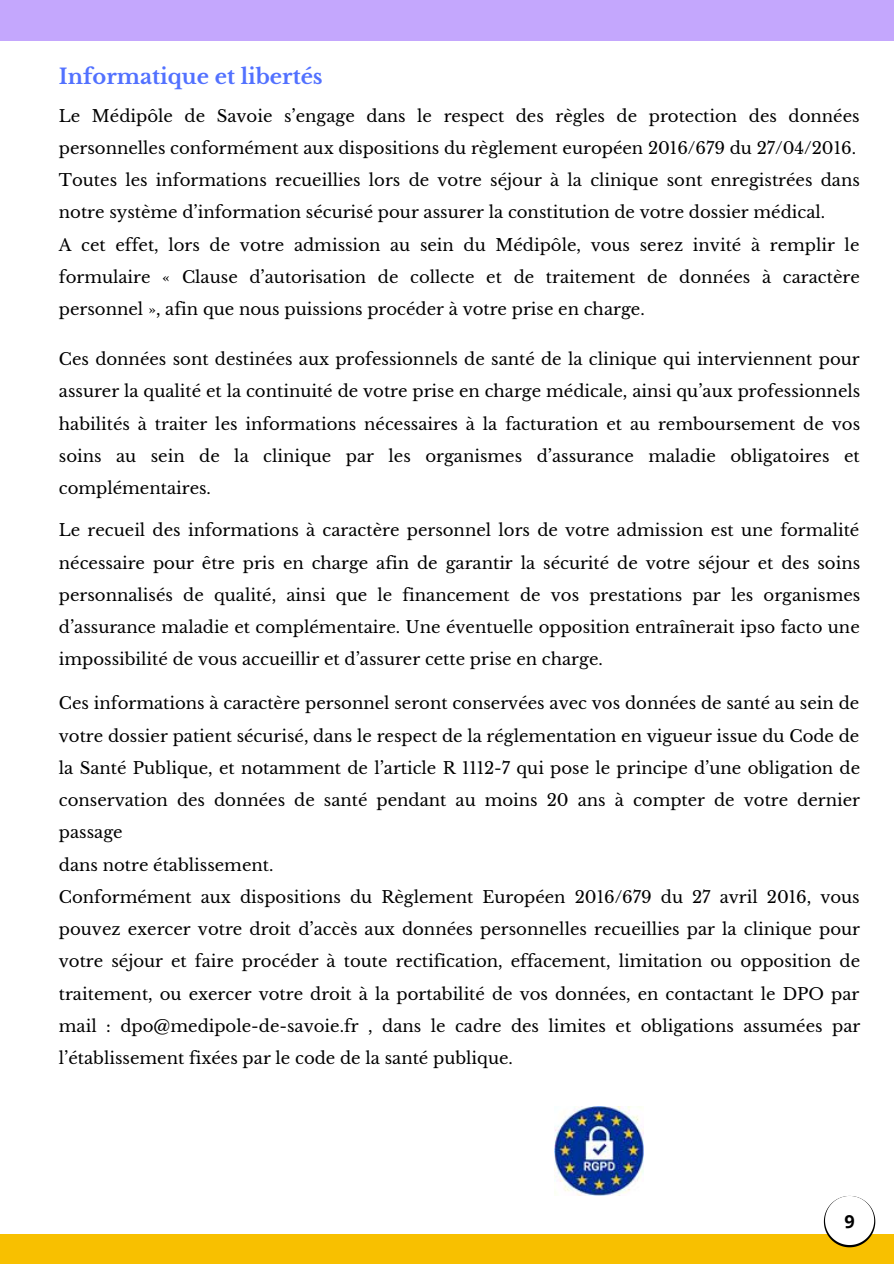
<style>
.page{position:relative;width:894px;height:1264px;background:#fff}
.page>*{position:absolute;margin:0;border:0;box-sizing:border-box;transform-origin:0 0}
.t1{font:700 21px "Libre Baskerville";color:#5271ff}
.t2{font:700 18px "Open Sans";color:#000}
.t3{font:16.5px/32.2px "Libre Baskerville";color:#000}
</style>
<div class="page">
<img style="left:554px;top:1106px;width:89px;height:89px">
<div style="left:0;top:1233px;width:893px;height:30px;background:#f8c000"></div>
<svg style="left:823px;top:1195px;width:52px;height:52px"></svg>
<div style="left:0;top:0;width:893px;height:40px;background:#c4a7fd"></div>
<p class="t1" style="left:59px;top:64px;width:265px">Informatique et libertés</p>
<p class="t3" style="left:59px;top:100px;width:802px">Le Médipôle de Savoie s’engage dans le respect des règles de protection des données personnelles conformément aux dispositions du règlement européen 2016/679 du 27/04/2016.<br>Toutes les informations recueillies lors de votre séjour à la clinique sont enregistrées dans notre système d’information sécurisé pour assurer la constitution de votre dossier médical.<br>A cet effet, lors de votre admission au sein du Médipôle, vous serez invité à remplir le formulaire « Clause d’autorisation de collecte et de traitement de données à caractère personnel », afin que nous puissions procéder à votre prise en charge.</p>
<p class="t3" style="left:59px;top:343px;width:802px;text-align:justify">Ces données sont destinées aux professionnels de santé de la clinique qui interviennent pour assurer la qualité et la continuité de votre prise en charge médicale, ainsi qu’aux professionnels habilités à traiter les informations nécessaires à la facturation et au remboursement de vos soins au sein de la clinique par les organismes d’assurance maladie obligatoires et complémentaires.</p>
<p class="t3" style="left:59px;top:514px;width:802px;text-align:justify">Le recueil des informations à caractère personnel lors de votre admission est une formalité nécessaire pour être pris en charge afin de garantir la sécurité de votre séjour et des soins personnalisés de qualité, ainsi que le financement de vos prestations par les organismes d’assurance maladie et complémentaire. Une éventuelle opposition entraînerait ipso facto une impossibilité de vous accueillir et d’assurer cette prise en charge.</p>
<p class="t3" style="left:59px;top:687px;width:802px">Ces informations à caractère personnel seront conservées avec vos données de santé au sein de votre dossier patient sécurisé, dans le respect de la réglementation en vigueur issue du Code de la Santé Publique, et notamment de l’article R 1112-7 qui pose le principe d’une obligation de conservation des données de santé pendant au moins 20 ans à compter de votre dernier passage<br>dans notre établissement.<br>Conformément aux dispositions du Règlement Européen 2016/679 du 27 avril 2016, vous pouvez exercer votre droit d’accès aux données personnelles recueillies par la clinique pour votre séjour et faire procéder à toute rectification, effacement, limitation ou opposition de traitement, ou exercer votre droit à la portabilité de vos données, en contactant le DPO par mail : dpo@medipole-de-savoie.fr , dans le cadre des limites et obligations assumées par l’établissement fixées par le code de la santé publique.</p>
<p class="t2" style="left:844px;top:1208px;width:12px">9</p>
</div>
